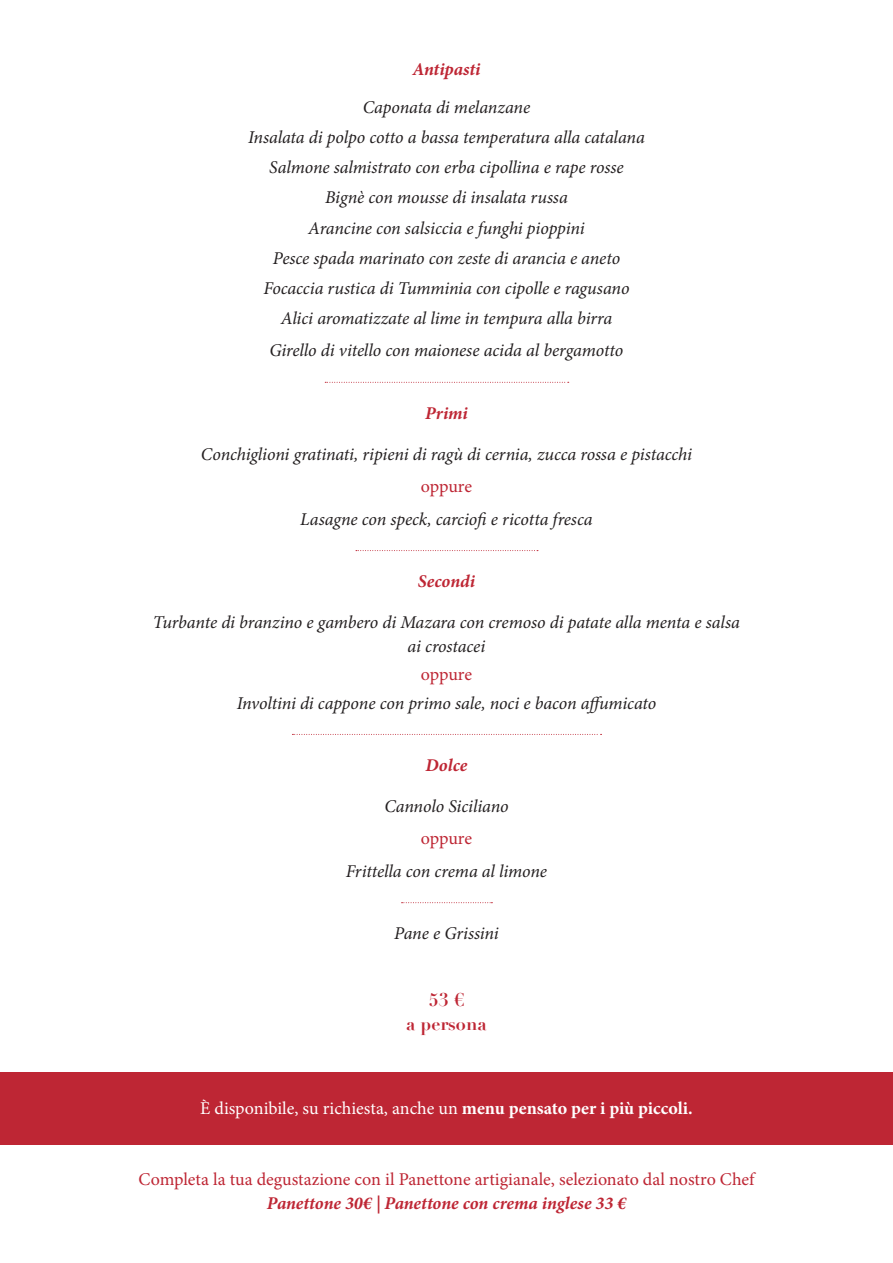
<style>
.page{position:relative;width:893px;height:1263px;background:#fff}
.page>*{position:absolute;margin:0;border:0;box-sizing:border-box;transform-origin:0 0}
.Stile_di_paragrafo_3{font:italic 18px/24px "Minion Pro";letter-spacing:-.01em;color:#231f20;text-align:center}
.t1{font:18px/24px "Minion Pro";letter-spacing:-.005em;color:#be2634;text-align:center}
.t2{font:18px "Minion Pro";color:#fff}
.t3{font:italic 700 18px "Minion Pro";letter-spacing:-.005em;color:#be2634}
.Stile_di_paragrafo_1{font:italic 18px "Minion Pro";letter-spacing:-.01em;color:#231f20}
.t4{font:700 18px "Didot";color:#be2634}
.s1{font-weight:700}
.s2{font-weight:700;font-style:italic}
</style>
<div class="page">
<div style="left:0;top:1072px;width:893px;height:72px;background:#be2634"></div>
<svg style="left:325px;top:382px;width:244px;height:1px"></svg>
<svg style="left:356px;top:550px;width:182px;height:1px"></svg>
<svg style="left:292px;top:734px;width:310px;height:1px"></svg>
<svg style="left:402px;top:902px;width:90px;height:1px"></svg>
<p class="t3" style="left:412px;top:56px;width:70px">Antipasti</p>
<p class="Stile_di_paragrafo_3" style="left:363px;top:95px;width:169px">Caponata di melanzane</p>
<p class="Stile_di_paragrafo_3" style="left:248px;top:125px;width:398px">Insalata di polpo cotto a bassa temperatura alla catalana</p>
<p class="Stile_di_paragrafo_3" style="left:269px;top:156px;width:356px">Salmone salmistrato con erba cipollina e rape rosse</p>
<p class="Stile_di_paragrafo_3" style="left:325px;top:186px;width:244px">Bignè con mousse di insalata russa</p>
<p class="Stile_di_paragrafo_3" style="left:308px;top:216px;width:278px">Arancine con salsiccia e funghi pioppini</p>
<p class="Stile_di_paragrafo_3" style="left:273px;top:246px;width:349px">Pesce spada marinato con zeste di arancia e aneto</p>
<p class="Stile_di_paragrafo_3" style="left:263px;top:276px;width:368px">Focaccia rustica di Tumminia con cipolle e ragusano</p>
<p class="Stile_di_paragrafo_3" style="left:281px;top:306px;width:333px">Alici aromatizzate al lime in tempura alla birra</p>
<p class="Stile_di_paragrafo_3" style="left:270px;top:339px;width:355px">Girello di vitello con maionese acida al bergamotto</p>
<p class="t3" style="left:425px;top:400px;width:44px">Primi</p>
<p class="Stile_di_paragrafo_3" style="left:201px;top:442px;width:493px">Conchiglioni gratinati, ripieni di ragù di cernia, zucca rossa e pistacchi</p>
<p class="t1" style="left:421px;top:474px;width:53px">oppure</p>
<p class="Stile_di_paragrafo_3" style="left:300px;top:507px;width:294px">Lasagne con speck, carciofi e ricotta fresca</p>
<p class="t3" style="left:418px;top:568px;width:59px">Secondi</p>
<p class="Stile_di_paragrafo_3" style="left:153px;top:610px;width:588px">Turbante di branzino e gambero di Mazara con cremoso di patate alla menta e salsa ai crostacei</p>
<p class="t1" style="left:421px;top:663px;width:53px">oppure</p>
<p class="Stile_di_paragrafo_3" style="left:237px;top:691px;width:421px">Involtini di cappone con primo sale, noci e bacon affumicato</p>
<p class="t3" style="left:426px;top:752px;width:43px">Dolce</p>
<p class="Stile_di_paragrafo_3" style="left:384px;top:794px;width:126px">Cannolo Siciliano</p>
<p class="t1" style="left:421px;top:827px;width:53px">oppure</p>
<p class="Stile_di_paragrafo_3" style="left:346px;top:859px;width:203px">Frittella con crema al limone</p>
<p class="Stile_di_paragrafo_1" style="left:394px;top:921px;width:106px">Pane e Grissini</p>
<p class="t4" style="left:429px;top:988px;width:37px">53 €</p>
<p class="t4" style="left:406px;top:1012px;width:82px">a persona</p>
<p class="t2" style="left:200px;top:1096px;width:494px">È disponibile, su richiesta, anche un <span class="s1">menu pensato per i più piccoli.</span></p>
<p class="t1" style="left:138px;top:1167px;width:617px">Completa la tua degustazione con il Panettone artigianale, selezionato dal nostro Chef<br><span class="s2">Panettone 30€ | Panettone con crema inglese 33 €</span></p>
</div>
